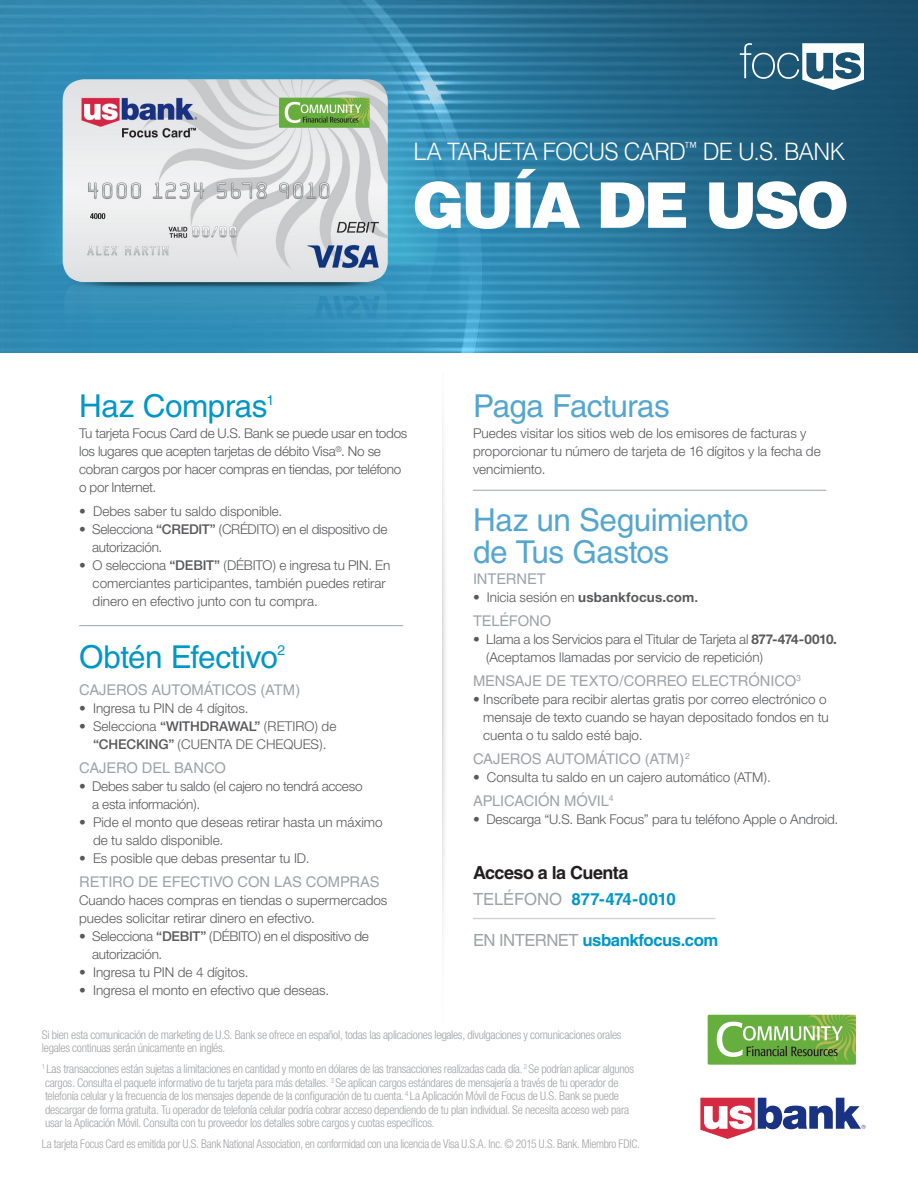
<style>
.page{position:relative;width:918px;height:1188px;background:#fff}
.page>*{position:absolute;margin:0;border:0;box-sizing:border-box;transform-origin:0 0}
.t1{font:900 63px "Helvetica";letter-spacing:-.05em;color:#fff}
.t2{font:31.5px/31.5px "Helvetica";letter-spacing:-.015em;color:#55a6cf}
.t3{font:31.5px "Helvetica";letter-spacing:-.015em;color:#0097c6}
.t4{font:300 24px "Helvetica";letter-spacing:-.03em;color:#fff}
.t5{font:700 18px "Helvetica";letter-spacing:-.03em;color:#231f20}
.t6{font:700 16.8px "Helvetica";letter-spacing:-.03em;color:#0097c6}
.t7{font:700 16.8px "Helvetica";letter-spacing:-.01em;color:#0097c6}
.t8{font:14.7px "Helvetica";letter-spacing:-.01em;color:#9ea3a8}
.t9{font:13.95px "Helvetica";color:#0097c6}
.t10{font:300 13.5px/18px "Helvetica Neue";letter-spacing:-.005em;color:#58595b}
.t11{font:300 condensed 12px/13.5px "Helvetica Neue";letter-spacing:-.02em;color:#a0a2a5}
.t12{font:300 condensed 12px "Helvetica Neue";letter-spacing:-.02em;color:#a0a2a5;scale:.96 1}
.s1{font-weight:500}
.s2{font-weight:700}
.s3{font-weight:400;color:#9ea3a8}
</style>
<div class="page">
<svg style="left:700px;top:1098px;width:165px;height:41px"></svg>
<hr style="left:473px;top:490px;width:353px;height:1px;background:#9ea3a8">
<img style="left:0;top:0;width:918px;height:352px">
<hr style="left:473px;top:918px;width:242px;height:1px;background:#d0d1d2">
<svg style="left:740px;top:43px;width:124px;height:47px"></svg>
<hr style="left:79px;top:625px;width:324px;height:1px;background:#9ea3a8">
<img style="left:707px;top:1014px;width:149px;height:51px">
<svg style="left:8px;top:34px;width:474px;height:232px;background:#3891b8"></svg>
<img style="left:54px;top:80px;width:345px;height:261px">
<h3 class="t4" style="left:413px;top:137px;width:433px">LA TARJETA FOCUS CARD<sup>™</sup> DE U.S. BANK</h3>
<h1 class="t1" style="left:412px;top:164px;width:438px">GUÍA DE USO</h1>
<h2 class="t3" style="left:79px;top:388px;width:190px">Haz Compras</h2>
<p class="t9" style="left:267px;top:392px;width:9px">1</p>
<p class="t10" style="left:79px;top:424px;width:330px">Tu tarjeta Focus Card de U.S. Bank se puede usar en todos los lugares que acepten tarjetas de débito Visa<sup>®</sup>. No se cobran cargos por hacer compras en tiendas, por teléfono o por Internet.</p>
<p class="t10" style="left:79px;top:502px;width:205px">• Debes saber tu saldo disponible.</p>
<p class="t10" style="left:92px;top:520px;width:297px;text-indent:-13px">• Selecciona <span class="s1">“CREDIT”</span> (CRÉDITO) en el dispositivo de autorización.</p>
<p class="t10" style="left:93px;top:556px;width:299px;text-indent:-13px">• O selecciona <span class="s1">“DEBIT”</span> (DÉBITO) e ingresa tu PIN. En comerciantes participantes, también puedes retirar dinero en efectivo junto con tu compra.</p>
<h2 class="t3" style="left:79px;top:638px;width:200px">Obtén Efectivo</h2>
<p class="t9" style="left:277px;top:642px;width:9px">2</p>
<p class="t8" style="left:79px;top:681px;width:223px">CAJEROS AUTOMÁTICOS (ATM)</p>
<p class="t10" style="left:79px;top:699px;width:171px">• Ingresa tu PIN de 4 dígitos.</p>
<p class="t10" style="left:79px;top:717px;width:259px;text-align:center">• Selecciona <span class="s1">“WITHDRAWAL”</span> (RETIRO) de <span class="s1">“CHECKING”</span> (CUENTA DE CHEQUES).</p>
<p class="t8" style="left:79px;top:759px;width:148px">CAJERO DEL BANCO</p>
<p class="t10" style="left:92px;top:777px;width:272px;text-indent:-13px">• Debes saber tu saldo (el cajero no tendrá acceso a esta información).</p>
<p class="t10" style="left:93px;top:813px;width:291px;text-indent:-14px">• Pide el monto que deseas retirar hasta un máximo de tu saldo disponible.</p>
<p class="t10" style="left:79px;top:849px;width:232px">• Es posible que debas presentar tu ID.</p>
<p class="t8" style="left:79px;top:873px;width:302px">RETIRO DE EFECTIVO CON LAS COMPRAS</p>
<p class="t10" style="left:79px;top:891px;width:310px">Cuando haces compras en tiendas o supermercados puedes solicitar retirar dinero en efectivo.</p>
<p class="t10" style="left:92px;top:927px;width:278px;text-indent:-13px">• Selecciona <span class="s1">“DEBIT”</span> (DÉBITO) en el dispositivo de autorización.</p>
<p class="t10" style="left:79px;top:963px;width:171px">• Ingresa tu PIN de 4 dígitos.</p>
<p class="t10" style="left:79px;top:981px;width:252px">• Ingresa el monto en efectivo que deseas.</p>
<h2 class="t2" style="left:473px;top:390px;width:198px">Paga Facturas</h2>
<p class="t10" style="left:473px;top:424px;width:349px">Puedes visitar los sitios web de los emisores de facturas y proporcionar tu número de tarjeta de 16 dígitos y la fecha de vencimiento.</p>
<h2 class="t2" style="left:473px;top:504px;width:277px">Haz un Seguimiento de Tus Gastos</h2>
<p class="t8" style="left:473px;top:570px;width:74px">INTERNET</p>
<p class="t10" style="left:473px;top:588px;width:227px">• Inicia sesión en <span class="s2">usbankfocus.com</span><span class="s1">.</span></p>
<p class="t8" style="left:473px;top:612px;width:80px">TELÉFONO</p>
<p class="t10" style="left:486px;top:630px;width:352px;text-indent:-13px">• LIama a los Servicios para el Titular de Tarjeta al <span class="s2">877-474-0010. </span>(Aceptamos llamadas por servicio de repetición)</p>
<p class="t8" style="left:473px;top:672px;width:330px">MENSAJE DE TEXTO/CORREO ELECTRÓNICO<sup>3</sup></p>
<p class="t10" style="left:483px;top:690px;width:347px;text-indent:-10px">• Inscríbete para recibir alertas gratis por correo electrónico o mensaje de texto cuando se hayan depositado fondos en tu cuenta o tu saldo esté bajo.</p>
<p class="t8" style="left:473px;top:750px;width:218px">CAJEROS AUTOMÁTICO (ATM)<sup>2</sup></p>
<p class="t10" style="left:473px;top:768px;width:299px">• Consulta tu saldo en un cajero automático (ATM).</p>
<p class="t8" style="left:473px;top:792px;width:142px">APLICACIÓN MÓVIL<sup>4</sup></p>
<p class="t10" style="left:473px;top:810px;width:367px">• Descarga “U.S. Bank Focus” para tu teléfono Apple o Android.</p>
<h3 class="t5" style="left:473px;top:862px;width:157px">Acceso a la Cuenta</h3>
<p class="t7" style="left:473px;top:889px;width:204px"><span class="s3">TELÉFONO</span> 877-474-0010</p>
<p class="t6" style="left:473px;top:929px;width:247px"><span class="s3">EN INTERNET</span> usbankfocus.com</p>
<p class="t11" style="left:42px;top:1028px;width:581px">Si bien esta comunicación de marketing de U.S. Bank se ofrece en español, todas las aplicaciones legales, divulgaciones y comunicaciones orales legales continuas serán únicamente en inglés.</p>
<p class="t11" style="left:42px;top:1062px;width:594px"><sup>1</sup> Las transacciones están sujetas a limitaciones en cantidad y monto en dólares de las transacciones realizadas cada día. <sup>2</sup> Se podrían aplicar algunos cargos. Consulta el paquete informativo de tu tarjeta para más detalles. <sup>3</sup> Se aplican cargos estándares de mensajería a través de tu operador de telefonía celular y la frecuencia de los mensajes depende de la configuración de tu cuenta. <sup>4</sup> La Aplicación Móvil de Focus de U.S. Bank se puede descargar de forma gratuita. Tu operador de telefonía celular podría cobrar acceso dependiendo de tu plan individual. Se necesita acceso web para usar la Aplicación Móvil. Consulta con tu proveedor los detalles sobre cargos y cuotas específicos.</p>
<p class="t12" style="left:42px;top:1137px;width:625px">La tarjeta Focus Card es emitida por U.S. Bank National Association, en conformidad con una licencia de Visa U.S.A. Inc. © 2015 U.S. Bank. Miembro FDIC.</p>
</div>
